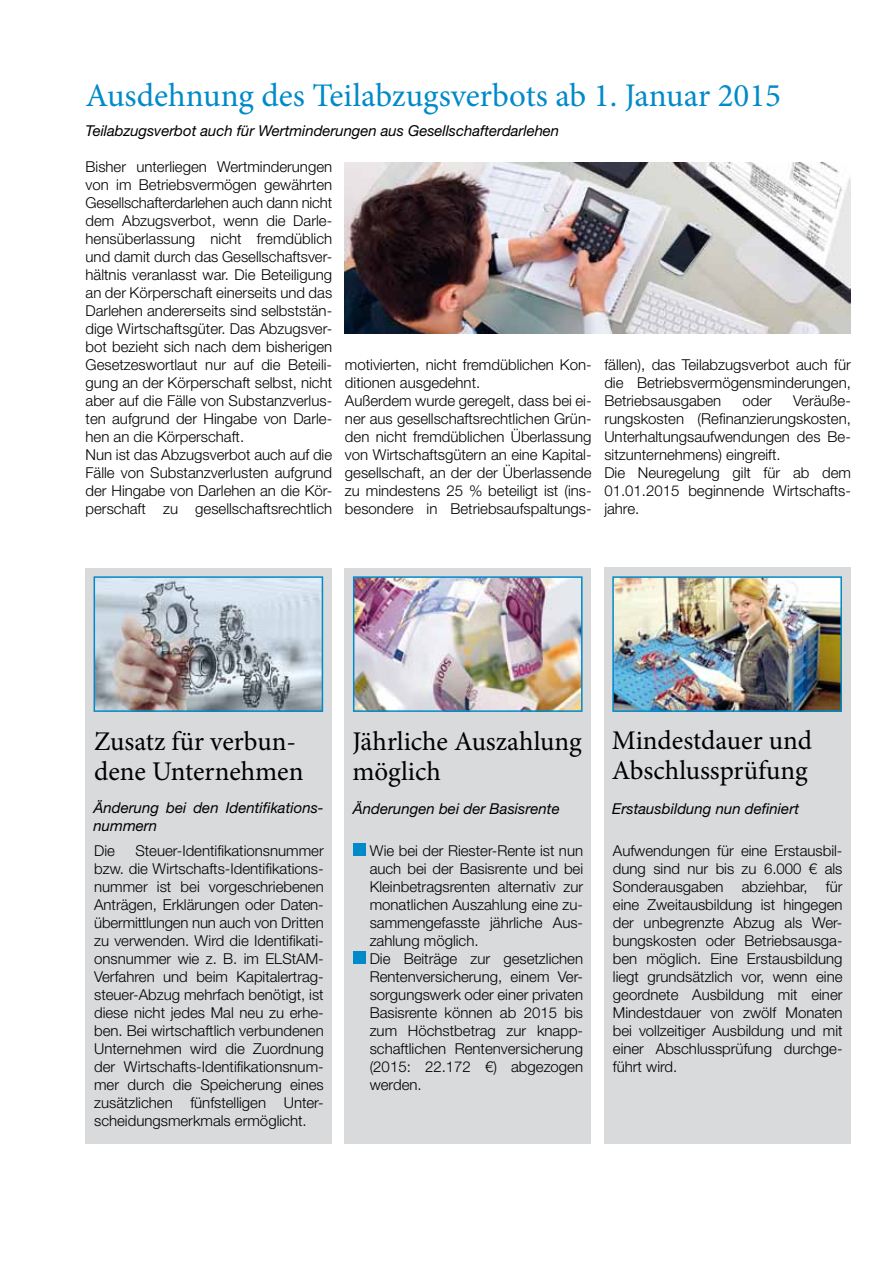
<style>
.page{position:relative;width:893px;height:1263px;background:#fff}
.page>*{position:absolute;margin:0;border:0;box-sizing:border-box;transform-origin:0 0}
.t1{font:33px "Minion Pro";color:#008ac9}
.t2{font:27px/30px "Minion Pro";color:#000}
.t3{font:300 15px/18px "Helvetica Neue LT";color:#000}
.t4{font:italic 15px/18px "Helvetica Neue LT";color:#000}
</style>
<div class="page">
<div style="left:85px;top:568px;width:247px;height:575px;background:#d9dadb"></div>
<div style="left:344px;top:568px;width:247px;height:576px;background:#d9dadb"></div>
<div style="left:604px;top:568px;width:246px;height:576px;background:#d9dadb"></div>
<div style="left:353px;top:844px;width:12px;height:12px;background:#008ac9"></div>
<div style="left:353px;top:952px;width:12px;height:12px;background:#008ac9"></div>
<img style="left:97px;top:579px;width:223px;height:130px">
<div style="left:94px;top:576px;width:229px;height:136px;border:2px solid #008ac9"></div>
<img style="left:356px;top:579px;width:224px;height:130px">
<div style="left:353px;top:576px;width:230px;height:136px;border:2px solid #008ac9"></div>
<img style="left:615px;top:579px;width:224px;height:130px">
<div style="left:612px;top:576px;width:230px;height:136px;border:2px solid #008ac9"></div>
<img style="left:344px;top:162px;width:506px;height:172px">
<h1 class="t1" style="left:86px;top:73px;width:697px">Ausdehnung des Teilabzugsverbots ab 1. Januar 2015</h1>
<p class="t4" style="left:86px;top:121px;width:475px">Teilabzugsverbot auch für Wertminderungen aus Gesellschafterdarlehen</p>
<p class="t3" style="left:86px;top:157px;width:248px">Bisher unterliegen Wertminderungen von im Betriebsvermögen gewährten Gesellschafterdarlehen auch dann nicht dem Abzugsverbot, wenn die Darle&shy;hensüberlassung nicht fremdüblich und damit durch das Gesellschaftsver&shy;hältnis veranlasst war. Die Beteiligung an der Körperschaft einerseits und das Darlehen andererseits sind selbststän&shy;dige Wirtschaftsgüter. Das Abzugsver&shy;bot bezieht sich nach dem bisherigen Gesetzeswortlaut nur auf die Beteili&shy;gung an der Körperschaft selbst, nicht aber auf die Fälle von Substanzverlus&shy;ten aufgrund der Hingabe von Darle&shy;hen an die Körperschaft.<br>Nun ist das Abzugsverbot auch auf die Fälle von Substanzverlusten aufgrund der Hingabe von Darlehen an die Kör&shy;perschaft zu gesellschaftsrechtlich</p>
<p class="t3" style="left:345px;top:355px;width:248px">motivierten, nicht fremdüblichen Kon&shy;ditionen ausgedehnt.<br>Außerdem wurde geregelt, dass bei ei&shy;ner aus gesellschaftsrechtlichen Grün&shy;den nicht fremdüblichen Überlassung von Wirtschaftsgütern an eine Kapital&shy;gesellschaft, an der der Überlassende zu mindestens 25 % beteiligt ist (ins&shy;besondere in Betriebsaufspaltungs-</p>
<p class="t3" style="left:604px;top:355px;width:248px;text-align:justify">fällen), das Teilabzugsverbot auch für die Betriebsvermögensminderungen, Betriebsausgaben</p>
<p class="t3" style="left:604px;top:391px;width:248px;text-indent:189px">Veräuße&shy;rungskosten (Refinanzierungskosten,<br>Unterhaltungsaufwendungen des Be&shy;sitzunternehmens) eingreift.<br>Die Neuregelung gilt für ab dem<br>01.01.2015 beginnende Wirtschafts&shy;jahre.</p>
<p class="t3" style="left:742px;top:391px;width:31px">oder</p>
<h2 class="t2" style="left:94px;top:726px;width:211px">Zusatz für verbun&shy;dene Unternehmen</h2>
<h2 class="t2" style="left:352px;top:726px;width:231px">Jährliche Auszahlung möglich</h2>
<h2 class="t2" style="left:612px;top:726px;width:202px">Mindestdauer und<br>Abschlussprüfung</h2>
<p class="t4" style="left:94px;top:798px;width:232px">Änderung bei den Identifikations&shy;nummern</p>
<p class="t4" style="left:353px;top:799px;width:208px">Änderungen bei der Basisrente</p>
<p class="t4" style="left:612px;top:799px;width:188px">Erstausbildung nun definiert</p>
<p class="t3" style="left:94px;top:841px;width:231px;text-align:justify;text-indent:41px">Steuer-Identifikationsnummer bzw. die Wirtschafts-Identifikations&shy;nummer ist bei vorgeschriebenen Anträgen, Erklärungen oder Daten&shy;übermittlungen nun auch von Dritten zu verwenden. Wird die Identifikati&shy;onsnummer wie z. B. im ELStAM-Verfahren und beim Kapitalertrag&shy;steuer-Abzug mehrfach benötigt, ist diese nicht jedes Mal neu zu erhe&shy;ben. Bei wirtschaftlich verbundenen Unternehmen wird die Zuordnung der Wirtschafts-Identifikationsnum&shy;mer durch die Speicherung eines zusätzlichen fünfstelligen Unter&shy;scheidungsmerkmals ermöglicht.</p>
<p class="t3" style="left:370px;top:841px;width:215px">Wie bei der Riester-Rente ist nun auch bei der Basisrente und bei<br>Kleinbetragsrenten alternativ zur monatlichen Auszahlung eine zu&shy;sammengefasste jährliche Aus&shy;zahlung möglich.<br>Die Beiträge zur gesetzlichen<br>Rentenversicherung, einem Ver&shy;sorgungswerk oder einer privaten<br>Basisrente können ab 2015 bis zum Höchstbetrag zur knapp&shy;schaftlichen Rentenversicherung (2015: 22.172 €) abgezogen werden.</p>
<p class="t3" style="left:613px;top:841px;width:231px;text-align:justify">Aufwendungen für eine Erstausbil&shy;dung sind nur bis zu 6.000 € als Sonderausgaben abziehbar, für eine Zweitausbildung ist hingegen der unbegrenzte Abzug als Wer&shy;bungskosten oder Betriebsausga&shy;ben möglich. Eine Erstausbildung liegt grundsätzlich vor, wenn eine geordnete Ausbildung mit einer Mindestdauer von zwölf Monaten bei vollzeitiger Ausbildung und mit einer Abschlussprüfung durchge&shy;führt wird.</p>
<p class="t3" style="left:94px;top:841px;width:22px">Die</p>
</div>
